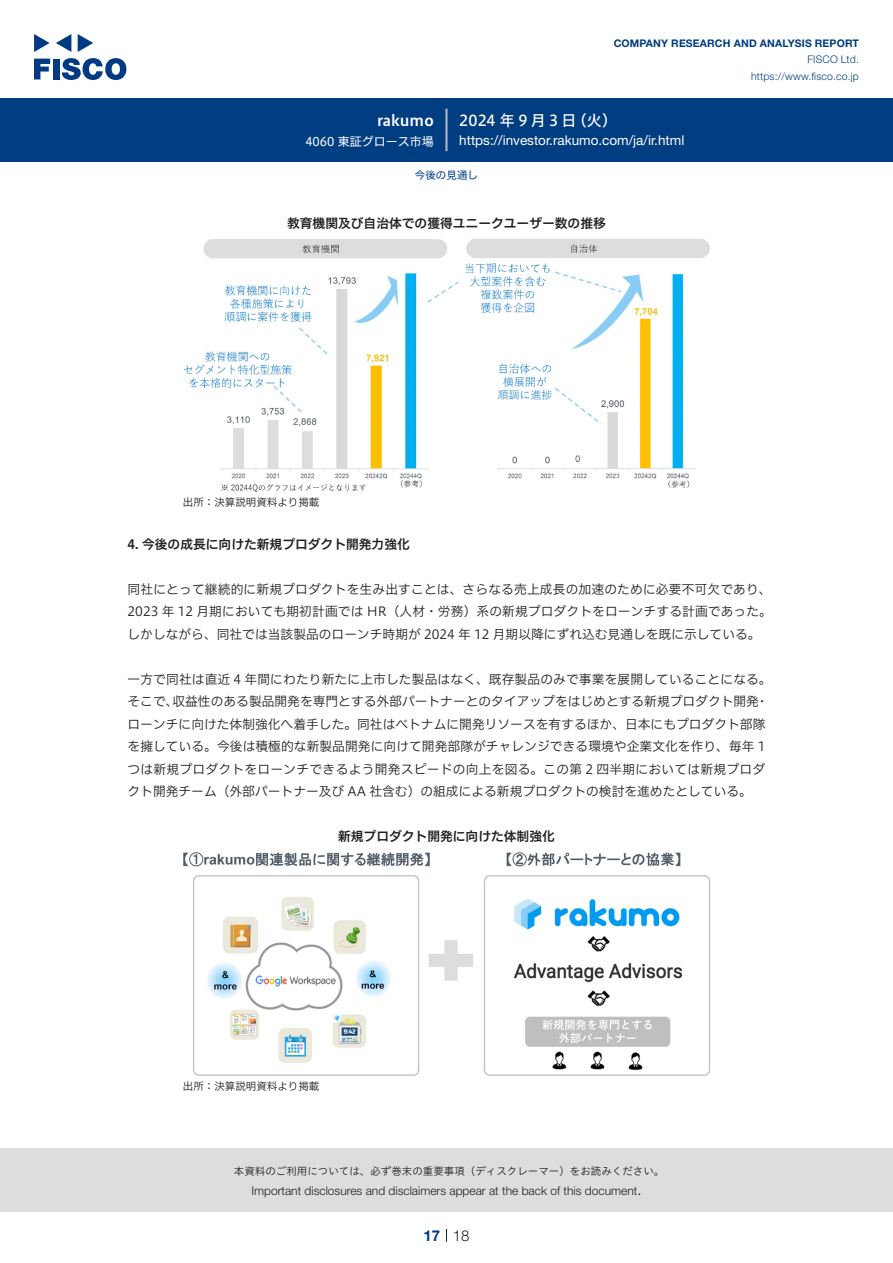
<style>
.page{position:relative;width:893px;height:1263px;background:#fff}
.page>*{position:absolute;margin:0;border:0;box-sizing:border-box;transform-origin:0 0}
.t1{font:15px "Hiragino UD Sans F Std N W5";letter-spacing:.21em;color:#fff}
.t2{font:15px "Hiragino UD Sans F Std N W6";color:#fff}
.t3{font:300 15px "Helvetica Neue LT Std";color:#231f20}
.t4{font:700 15px "Helvetica Neue LT Std";color:#003d81}
.t5{font:13.5px "Helvetica Neue LT Std";color:#fff}
.本文{font:12.75px/22.5px "Hiragino UD Sans F Std N W3";color:#231f20;text-align:justify}
.チャートタイトル{font:12.75px "Hiragino UD Sans F Std N W6";color:#231f20}
.小タイトル{font:12.75px "Hiragino UD Sans F Std N W6";color:#231f20}
.t6{font:300 12px "Helvetica Neue LT Std";color:#231f20}
.t7{font:12px "Hiragino UD Sans F Std N W4";color:#fff}
.t8{font:10.5px "Hiragino UD Sans Std W3";color:#231f20}
.t9{font:700 10.5px "Helvetica Neue LT Std";letter-spacing:.015em;color:#003d81}
.t10{font:300 10.5px/16.5px "Helvetica Neue LT Std";letter-spacing:.015em;color:#003d81;text-align:right}
.表組み基本スタイル{font:10.5px "Hiragino UD Sans F Std N W3";color:#231f20}
.ヘッダー{font:10.5px "Hiragino UD Sans F Std N W4";color:#003d81}
</style>
<div class="page">
<div style="left:0;top:1148px;width:893px;height:64px;background:#ddd"></div>
<svg style="left:34px;top:59px;width:16px;height:20px"></svg>
<div style="left:53px;top:59px;width:6px;height:20px;background:#003a83"></div>
<svg style="left:62px;top:58px;width:64px;height:22px"></svg>
<svg style="left:34px;top:34px;width:16px;height:18px"></svg>
<svg style="left:78px;top:34px;width:15px;height:18px"></svg>
<svg style="left:56px;top:34px;width:15px;height:18px"></svg>
<div style="left:0;top:98px;width:893px;height:64px;background:#003d81"></div>
<hr style="left:445px;top:109px;width:3px;height:42px;background:#b5b5b6">
<svg style="left:446px;top:1229px;width:1px;height:13px"></svg>
<img style="left:183px;top:239px;width:527px;height:253px">
<img style="left:183px;top:852px;width:527px;height:224px">
<p class="t2" style="left:377px;top:109px;width:58px">rakumo</p>
<p class="t7" style="left:305px;top:132px;width:130px">4060 東証グロース市場</p>
<p class="t9" style="left:614px;top:37px;width:247px">COMPANY RESEARCH AND ANALYSIS REPORT</p>
<p class="t10" style="left:751px;top:51px;width:109px">FISCO Ltd. https://www.fisco.co j p.</p>
<p class="t1" style="left:459px;top:109px;width:119px">2024年9月3日</p>
<p class="t1" style="left:572px;top:109px;width:47px">（火(</p>
<p class="t5" style="left:459px;top:132px;width:227px">https://investor.rakumo.com j a/ .i r/ html</p>
<p class="ヘッダー" style="left:415px;top:167px;width:64px">今後の見通し</p>
<p class="チャートタイトル" style="left:287px;top:214px;width:320px">教育機関及び自治体での獲得ユニークユーザー数の推移</p>
<p class="表組み基本スタイル" style="left:183px;top:494px;width:138px">出所：決算説明資料より掲載</p>
<p class="小タイトル" style="left:128px;top:534px;width:284px">4. 今後の成長に向けた新規プロダクト開発力強化</p>
<p class="本文" style="left:128px;top:577px;width:646px">同社にとって継続的に新規プロダクトを生み出すことは、さらなる売上成長の加速のために必要不可欠であり、2023 年 12 月期においても期初計画では HR（人材・労務）系の新規プロダクトをローンチする計画であった。しかしながら、同社では当該製品のローンチ時期が 2024 年 12 月期以降にずれ込む見通しを既に示している。</p>
<p class="本文" style="left:128px;top:667px;width:646px;text-align:right">一方で同社は直近 4 年間にわたり新たに上市した製品はなく、既存製品のみで事業を展開していることになる。・</p>
<p class="本文" style="left:172px;top:689px;width:588px">収益性のある製品開発を専門とする外部パートナーとのタイアップをはじめとする新規プロダクト開発</p>
<p class="本文" style="left:128px;top:689px;width:639px;text-align:left">そこで、<br>ローンチに向けた体制強化へ着手した。同社はベトナムに開発リソースを有するほか、日本にもプロダクト部隊を擁している。今後は積極的な新製品開発に向けて開発部隊がチャレンジできる環境や企業文化を作り、毎年 1つは新規プロダクトをローンチできるよう開発スピードの向上を図る。この第 2 四半期においては新規プロダクト開発チーム（外部パートナー及び AA 社含む）の組成による新規プロダクトの検討を進めたとしている。</p>
<p class="チャートタイトル" style="left:338px;top:827px;width:218px">新規プロダクト開発に向けた体制強化</p>
<p class="表組み基本スタイル" style="left:183px;top:1078px;width:138px">出所：決算説明資料より掲載</p>
<p class="t8" style="left:234px;top:1163px;width:432px">本資料のご利用については、必ず巻末の重要事項（ディスクレーマー）をお読みください。</p>
<p class="t3" style="left:637px;top:1180px;width:6px">.</p>
<p class="t6" style="left:251px;top:1183px;width:387px">Important disclosures and disclaimers appear at the back of this document</p>
<p class="t4" style="left:423px;top:1226px;width:18px">17</p>
<p class="t3" style="left:453px;top:1226px;width:18px">18</p>
</div>
